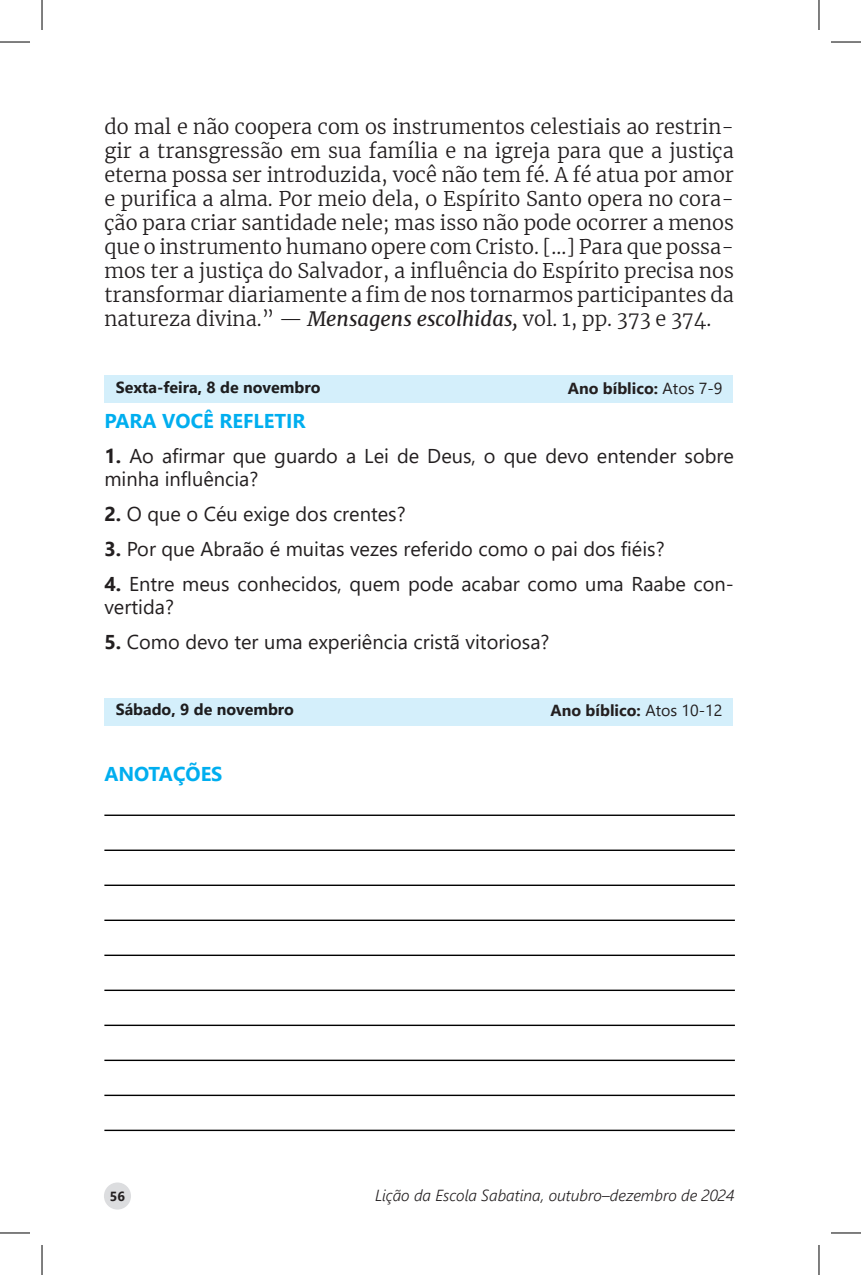
<style>
.page{position:relative;width:861px;height:1275px;background:#fff}
.page>*{position:absolute;margin:0;border:0;box-sizing:border-box;transform-origin:0 0}
.t1{font:300 20px/24px "Merriweather";color:#231f20;text-align:justify}
.t2{font:20px/23px "Segoe UI";color:#231f20}
.t3{font:700 20px "Segoe UI";color:#00aeef}
.t4{font:700 16px "Segoe UI";color:#231f20}
.t5{font:italic 300 16px "Segoe UI";color:#231f20}
.t6{font:700 13.2px "Segoe UI";color:#231f20}
.s1{font-weight:400;font-style:italic}
.s2{font-weight:700}
.s3{font-weight:400}
</style>
<div class="page">
<div style="left:104px;top:1182px;width:27px;height:27px;background:#dcdddf;border-radius:50%"></div>
<hr style="left:104px;top:814px;width:631px;height:2px;background:#000">
<hr style="left:104px;top:849px;width:631px;height:2px;background:#000">
<hr style="left:104px;top:884px;width:631px;height:2px;background:#000">
<hr style="left:104px;top:919px;width:631px;height:2px;background:#000">
<hr style="left:104px;top:954px;width:631px;height:2px;background:#000">
<hr style="left:104px;top:989px;width:631px;height:2px;background:#000">
<hr style="left:104px;top:1024px;width:631px;height:2px;background:#000">
<hr style="left:104px;top:1059px;width:631px;height:2px;background:#000">
<hr style="left:104px;top:1094px;width:631px;height:2px;background:#000">
<hr style="left:104px;top:1129px;width:631px;height:2px;background:#000">
<div style="left:104px;top:375px;width:629px;height:28px;background:#d4effb"></div>
<div style="left:104px;top:698px;width:629px;height:27px;background:#d4effb"></div>
<hr style="left:0;top:42px;width:30px;height:1px;background:#000">
<hr style="left:831px;top:42px;width:30px;height:1px;background:#000">
<hr style="left:0;top:1232px;width:30px;height:1px;background:#000">
<hr style="left:831px;top:1232px;width:30px;height:1px;background:#000">
<hr style="left:42px;top:0;width:1px;height:30px;background:#000">
<hr style="left:42px;top:1245px;width:1px;height:30px;background:#000">
<hr style="left:818px;top:0;width:1px;height:30px;background:#000">
<hr style="left:818px;top:1245px;width:1px;height:30px;background:#000">
<p class="t1" style="left:104px;top:114px;width:631px">do mal e não coopera com os instrumentos celestiais ao restrin&shy;gir a transgressão em sua família e na igreja para que a justiça eterna possa ser introduzida, você não tem fé. A fé atua por amor e purifica a alma. Por meio dela, o Espírito Santo opera no cora&shy;ção para criar santidade nele; mas isso não pode ocorrer a menos que o instrumento humano opere com Cristo. [...] Para que possa&shy;mos ter a justiça do Salvador, a influência do Espírito precisa nos transformar diariamente a fim de nos tornarmos participantes da natureza divina.” — <span class="s1">Mensagens escolhidas,</span> vol. 1, pp. 373 e 374.</p>
<p class="t4" style="left:116px;top:372px;width:206px">Sexta-feira, 8 de novembro</p>
<p class="t3" style="left:104px;top:402px;width:203px">PARA VOCÊ REFLETIR</p>
<p class="t2" style="left:104px;top:442px;width:631px"><span class="s2">1.</span> Ao afirmar que guardo a Lei de Deus, o que devo entender sobre minha influência?</p>
<p class="t2" style="left:104px;top:500px;width:303px"><span class="s2">2.</span> O que o Céu exige dos crentes?</p>
<p class="t2" style="left:104px;top:535px;width:562px"><span class="s2">3.</span> Por que Abraão é muitas vezes referido como o pai dos fiéis?</p>
<p class="t2" style="left:104px;top:570px;width:631px"><span class="s2">4.</span> Entre meus conhecidos, quem pode acabar como uma Raabe con&shy;vertida?</p>
<p class="t2" style="left:104px;top:628px;width:447px"><span class="s2">5.</span> Como devo ter uma experiência cristã vitoriosa?</p>
<p class="t4" style="left:568px;top:373px;width:156px">Ano bíblico: <span class="s3">Atos 7-9</span></p>
<p class="t4" style="left:116px;top:694px;width:180px">Sábado, 9 de novembro</p>
<p class="t3" style="left:104px;top:755px;width:120px">ANOTAÇÕES</p>
<p class="t4" style="left:550px;top:695px;width:173px">Ano bíblico: <span class="s3">Atos 10-12</span></p>
<p class="t6" style="left:110px;top:1183px;width:17px">56</p>
<p class="t5" style="left:375px;top:1180px;width:360px">Lição da Escola Sabatina, outubro–dezembro de 2024</p>
</div>
